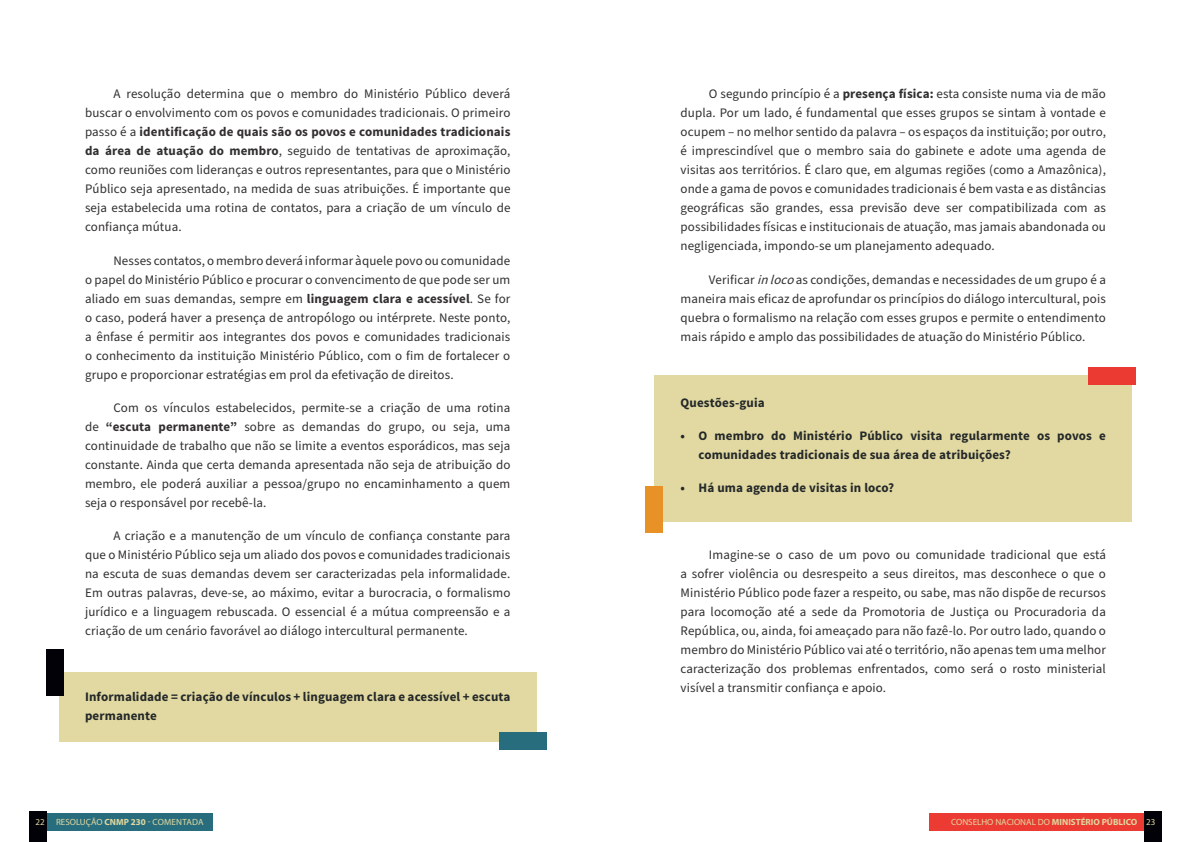
<style>
.page{position:relative;width:1191px;height:842px;background:#fff}
.page>*{position:absolute;margin:0;border:0;box-sizing:border-box;transform-origin:0 0}
.t1{font:13px/19px "Source Sans Pro";letter-spacing:.01em;color:#312f30;text-align:justify}
.t2{font:700 13px/19px "Source Sans Pro";letter-spacing:.01em;color:#242829}
.t3{font:9px "Myriad Pro";color:#e1d9a1}
.s1{font-weight:700}
.s2{font-style:italic}
</style>
<div class="page">
<div style="left:929px;top:813px;width:217px;height:17px;background:#eb3b32"></div>
<div style="left:1144px;top:811px;width:17px;height:31px;background:#010107"></div>
<div style="left:44px;top:813px;width:169px;height:17px;background:#286d7d"></div>
<div style="left:29px;top:811px;width:17px;height:31px;background:#010107"></div>
<div style="left:59px;top:673px;width:477px;height:69px;background:#e1d9a1"></div>
<div style="left:46px;top:649px;width:17px;height:47px;background:#010107"></div>
<div style="left:499px;top:732px;width:48px;height:17px;background:#286d7d"></div>
<div style="left:654px;top:376px;width:478px;height:146px;background:#e1d9a1"></div>
<div style="left:645px;top:487px;width:17px;height:46px;background:#e79126"></div>
<div style="left:1088px;top:367px;width:48px;height:17px;background:#eb3a31"></div>
<p class="t1" style="left:85px;top:85px;width:427px;text-indent:28px">A resolução determina que o membro do Ministério Público deverá buscar o envolvimento com os povos e comunidades tradicionais. O primeiro passo é a <span class="s1">identificação de quais são os povos e comunidades tradicionais da área de atuação do membro</span>, seguido de tentativas de aproximação, como reuniões com lideranças e outros representantes, para que o Ministério Público seja apresentado, na medida de suas atribuições. É importante que seja estabelecida uma rotina de contatos, para a criação de um vínculo de confiança mútua.</p>
<p class="t1" style="left:85px;top:251px;width:427px;text-indent:28px">Nesses contatos, o membro deverá informar àquele povo ou comunidade o papel do Ministério Público e procurar o convencimento de que pode ser um aliado em suas demandas, sempre em <span class="s1">linguagem clara e acessível</span>. Se for o caso, poderá haver a presença de antropólogo ou intérprete. Neste ponto, a ênfase é permitir aos integrantes dos povos e comunidades tradicionais o conhecimento da instituição Ministério Público, com o fim de fortalecer o grupo e proporcionar estratégias em prol da efetivação de direitos.</p>
<p class="t1" style="left:85px;top:398px;width:427px;text-indent:28px">Com os vínculos estabelecidos, permite-se a criação de uma rotina de <span class="s1">“escuta permanente”</span> sobre as demandas do grupo, ou seja, uma continuidade de trabalho que não se limite a eventos esporádicos, mas seja constante. Ainda que certa demanda apresentada não seja de atribuição do membro, ele poderá auxiliar a pessoa/grupo no encaminhamento a quem seja o responsável por recebê-la.</p>
<p class="t1" style="left:85px;top:527px;width:427px;text-indent:28px">A criação e a manutenção de um vínculo de confiança constante para que o Ministério Público seja um aliado dos povos e comunidades tradicionais na escuta de suas demandas devem ser caracterizadas pela informalidade.<br>Em outras palavras, deve-se, ao máximo, evitar a burocracia, o formalismo jurídico e a linguagem rebuscada. O essencial é a mútua compreensão e a criação de um cenário favorável ao diálogo intercultural permanente.</p>
<p class="t2" style="left:85px;top:688px;width:427px">Informalidade = criação de vínculos + linguagem clara e acessível + escuta permanente</p>
<p class="t1" style="left:680px;top:85px;width:427px;text-indent:28px">O segundo princípio é a <span class="s1">presença física:</span> esta consiste numa via de mão dupla. Por um lado, é fundamental que esses grupos se sintam à vontade e ocupem – no melhor sentido da palavra – os espaços da instituição; por outro, é imprescindível que o membro saia do gabinete e adote uma agenda de visitas aos territórios. É claro que, em algumas regiões (como a Amazônica), onde a gama de povos e comunidades tradicionais é bem vasta e as distâncias geográficas são grandes, essa previsão deve ser compatibilizada com as possibilidades físicas e institucionais de atuação, mas jamais abandonada ou negligenciada, impondo-se um planejamento adequado.</p>
<p class="t1" style="left:680px;top:270px;width:427px;text-indent:28px">Verificar <span class="s2">inloco</span>as condições, demandas e necessidades de um grupo é a maneira mais eficaz de aprofundar os princípios do diálogo intercultural, pois quebra o formalismo na relação com esses grupos e permite o entendimento mais rápido e amplo das possibilidades de atuação do Ministério Público.</p>
<p class="t2" style="left:680px;top:394px;width:86px">Questões-guia</p>
<p class="t2" style="left:698px;top:427px;width:409px;text-indent:-18px">• O membro do Ministério Público visita regularmente os povos e comunidades tradicionais de sua área de atribuições?</p>
<p class="t2" style="left:680px;top:479px;width:215px">• Há uma agenda de visitas in loco?</p>
<p class="t1" style="left:680px;top:545px;width:427px;text-indent:28px">Imagine-se o caso de um povo ou comunidade tradicional que está a sofrer violência ou desrespeito a seus direitos, mas desconhece o que o Ministério Público pode fazer a respeito, ou sabe, mas não dispõe de recursos para locomoção até a sede da Promotoria de Justiça ou Procuradoria da República, ou, ainda, foi ameaçado para não fazê-lo. Por outro lado, quando o membro do Ministério Público vai até o território, não apenas tem uma melhor caracterização dos problemas enfrentados, como será o rosto ministerial visível a transmitir confiança e apoio.</p>
<p class="t3" style="left:35px;top:816px;width:11px">22</p>
<p class="t3" style="left:56px;top:816px;width:149px">RESOLUÇÃO <span class="s1">CNMP 230</span> - COMENTADA</p>
<p class="t3" style="left:951px;top:816px;width:206px">CONSELHO NACIONAL DO <span class="s1">MINISTÉRIO PÚBLICO</span> 23</p>
</div>
